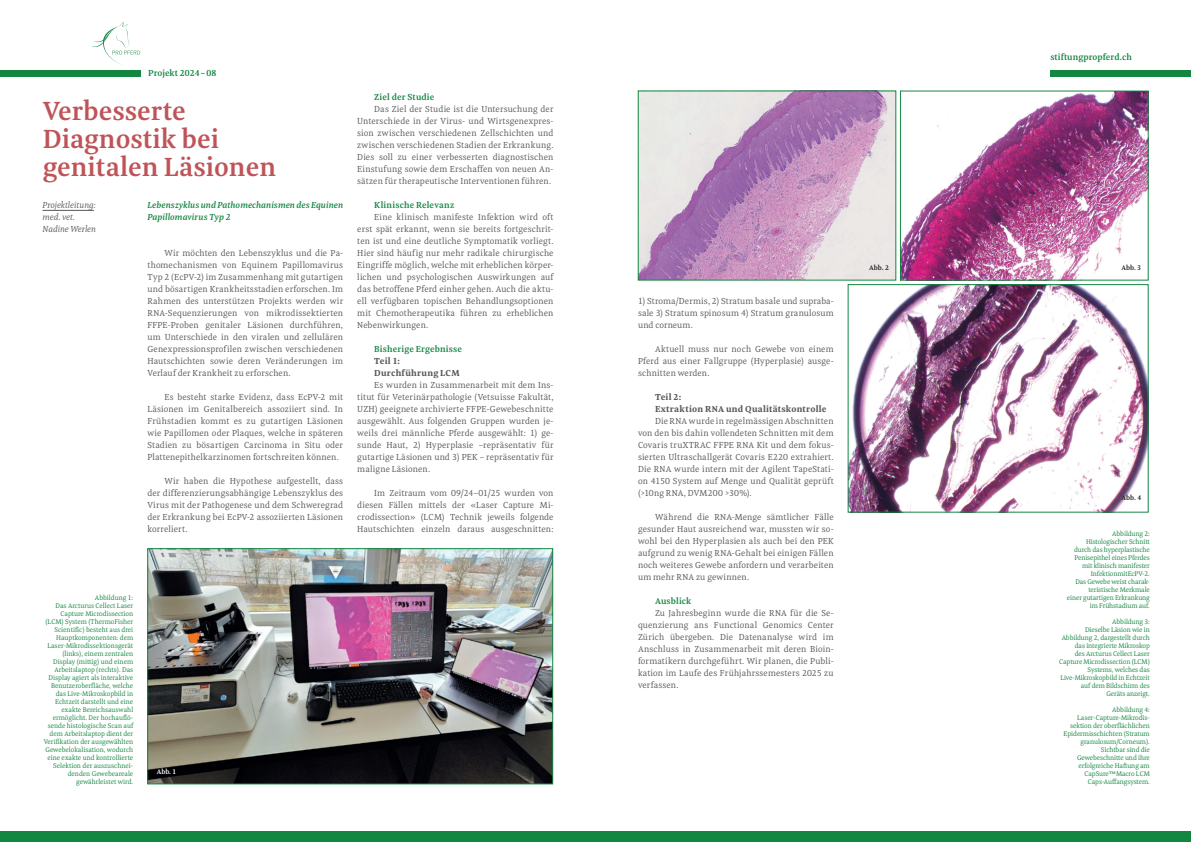
<style>
.page{position:relative;width:1191px;height:842px;background:#fff}
.page>*{position:absolute;margin:0;border:0;box-sizing:border-box;transform-origin:0 0}
.t1{font:600 27px/28px "Meret Pro";color:#bf5458}
.t2{font:9px/12px "Meret Pro";letter-spacing:.015em;color:#57585a;text-align:justify}
.t3{font:600 9px "Meret Pro";letter-spacing:.01em;color:#138641}
.t4{font:700 9px/12px "Meret Pro";letter-spacing:.025em;color:#57585a}
.t5{font:italic 600 9px/12px "Meret Pro";letter-spacing:.01em;color:#138641}
.t6{font:italic 9px/12px "Meret Pro";color:#57585a}
.t7{font:7px/8px "Meret Pro";letter-spacing:-.01em;color:#138641;text-align:right}
.t8{font:600 7px "Meret Pro";color:#231f20}
.t9{font:600 7px "Meret Pro";color:#fff}
</style>
<div class="page">
<div style="left:0;top:831px;width:1191px;height:11px;background:#138641"></div>
<img style="left:640px;top:93px;width:254px;height:185px">
<img style="left:902px;top:93px;width:244px;height:185px">
<img style="left:850px;top:286px;width:296px;height:224px">
<div style="left:848px;top:284px;width:300px;height:228px;border:1px solid #138641"></div>
<div style="left:0;top:70px;width:140px;height:6px;background:#138641"></div>
<img style="left:149px;top:550px;width:402px;height:232px">
<div style="left:147px;top:548px;width:406px;height:236px;border:1px solid #138641"></div>
<hr style="left:43px;top:210px;width:51px;height:1px;background:#57585a">
<svg style="left:91px;top:22px;width:49px;height:43px"></svg>
<div style="left:1050px;top:70px;width:141px;height:6px;background:#138641"></div>
<p class="t3" style="left:148px;top:67px;width:70px">Projekt 2024–08</p>
<h1 class="t1" style="left:43px;top:97px;width:235px">Verbesserte<br>Diagnostik bei genitalen Läsionen</h1>
<p class="t6" style="left:43px;top:199px;width:55px">Projektleitung: med. vet.<br>Nadine Werlen</p>
<p class="t5" style="left:147px;top:199px;width:197px">Lebenszyklus und Pathomechanismen des Equinen<br>Papillomavirus Typ 2</p>
<p class="t2" style="left:147px;top:247px;width:197px;text-indent:17px">Wir möchten den Lebenszyklus und die Pa&shy;thomechanismen von Equinem Papillomavirus Typ 2 (EcPV-2) im Zusammenhang mit gutartigen und bösartigen Krankheitsstadien erforschen. Im Rahmen des unterstützen Projekts werden wir RNA-Sequenzierungen von mikrodissektierten FFPE-Proben genitaler Läsionen durchführen, um Unterschiede in den viralen und zellulären Genexpressionsprofilen zwischen verschiedenen Hautschichten sowie deren Veränderungen im Verlauf der Krankheit zu erforschen.</p>
<p class="t2" style="left:147px;top:391px;width:197px;text-indent:17px">Es besteht starke Evidenz, dass EcPV-2 mit Läsionen im Genitalbereich assoziiert sind. In Frühstadien kommt es zu gutartigen Läsionen wie Papillomen oder Plaques, welche in späteren Stadien zu bösartigen Carcinoma in Situ oder Plattenepithelkarzinomen fortschreiten können.</p>
<p class="t2" style="left:147px;top:475px;width:197px;text-indent:17px">Wir haben die Hypothese aufgestellt, dass der differenzierungsabhängige Lebenszyklus des Virus mit der Pathogenese und dem Schweregrad der Erkrankung bei EcPV-2 assoziierten Läsionen korreliert.</p>
<p class="t3" style="left:374px;top:91px;width:62px">Ziel der Studie</p>
<p class="t2" style="left:357px;top:103px;width:198px;text-indent:17px">Das Ziel der Studie ist die Untersuchung der Unterschiede in der Virus- und Wirtsgenexpres&shy;sion zwischen verschiedenen Zellschichten und zwischen verschiedenen Stadien der Erkrankung.<br>Dies soll zu einer verbesserten diagnostischen Einstufung sowie dem Erschaffen von neuen An&shy;sätzen für therapeutische Interventionen führen.</p>
<p class="t3" style="left:374px;top:199px;width:81px">Klinische Relevanz</p>
<p class="t2" style="left:357px;top:211px;width:198px;text-indent:17px">Eine klinisch manifeste Infektion wird oft erst spät erkannt, wenn sie bereits fortgeschrit&shy;ten ist und eine deutliche Symptomatik vorliegt.<br>Hier sind häufig nur mehr radikale chirurgische Eingriffe möglich, welche mit erheblichen körper&shy;lichen und psychologischen Auswirkungen auf das betroffene Pferd einher gehen. Auch die aktu&shy;ell verfügbaren topischen Behandlungsoptionen mit Chemotherapeutika führen zu erheblichen Nebenwirkungen.</p>
<p class="t3" style="left:374px;top:343px;width:89px">Bisherige Ergebnisse</p>
<p class="t4" style="left:374px;top:355px;width:87px">Teil 1:<br>Durchführung LCM</p>
<p class="t2" style="left:357px;top:379px;width:198px;text-indent:17px">Es wurden in Zusammenarbeit mit dem Ins&shy;titut für Veterinärpathologie (Vetsuisse Fakultät, UZH) geeignete archivierte FFPE-Gewebeschnitte ausgewählt. Aus folgenden Gruppen wurden je&shy;weils drei männliche Pferde ausgewählt: 1) ge&shy;sunde Haut, 2) Hyperplasie –repräsentativ für gutartige Läsionen und 3) PEK – repräsentativ für maligne Läsionen.</p>
<p class="t2" style="left:357px;top:487px;width:198px;text-indent:17px">Im Zeitraum vom 09/24–01/25 wurden von diesen Fällen mittels der «Laser Capture Mi&shy;crodissection» (LCM) Technik jeweils folgende Hautschichten einzeln daraus ausgeschnitten:</p>
<p class="t7" style="left:44px;top:594px;width:91px">Abbildung 1:<br>Das Arcturus Cellect Laser<br>Capture Microdissection (LCM) System (ThermoFisher<br>Scientific) besteht aus drei<br>Hauptkomponenten: dem<br>Laser-Mikrodissektionsgerät (links), einem zentralen<br>Display (mittig) und einem<br>Arbeitslaptop (rechts). Das<br>Display agiert als interaktive<br>Benutzeroberfläche, welche das Live-Mikroskopbild in<br>Echtzeit darstellt und eine exakte Bereichsauswahl ermöglicht. Der hochauflö&shy;sende histologische Scan auf dem Arbeitslaptop dient der<br>Verifikation der ausgewählten<br>Gewebelokalisation, wodurch eine exakte und kontrollierte<br>Selektion der auszuschnei&shy;denden Gewebeareale gewährleistet wird.</p>
<p class="t9" style="left:157px;top:766px;width:21px">Abb. 1</p>
<p class="t3" style="left:1050px;top:51px;width:83px">stiftungpropferd.ch</p>
<p class="t2" style="left:638px;top:295px;width:197px">1) Stroma/Dermis, 2) Stratum basale und supraba&shy;sale 3) Stratum spinosum 4) Stratum granulosum und corneum.</p>
<p class="t2" style="left:638px;top:343px;width:197px;text-indent:17px">Aktuell muss nur noch Gewebe von einem Pferd aus einer Fallgruppe (Hyperplasie) ausge&shy;schnitten werden.</p>
<p class="t4" style="left:655px;top:391px;width:173px">Teil 2:<br>Extraktion RNA und Qualitätskontrolle</p>
<p class="t2" style="left:638px;top:415px;width:197px;text-indent:17px">Die RNA wurde in regelmässigen Abschnitten von den bis dahin vollendeten Schnitten mit dem Covaris truXTRAC FFPE RNA Kit und dem fokus&shy;sierten Ultraschallgerät Covaris E220 extrahiert.<br>Die RNA wurde intern mit der Agilent TapeStati&shy;on 4150 System auf Menge und Qualität geprüft (&gt;10ng RNA, DVM200 &gt;30%).</p>
<p class="t2" style="left:638px;top:511px;width:197px;text-indent:17px">Während die RNA-Menge sämtlicher Fälle gesunder Haut ausreichend war, mussten wir so&shy;wohl bei den Hyperplasien als auch bei den PEK aufgrund zu wenig RNA-Gehalt bei einigen Fällen noch weiteres Gewebe anfordern und verarbeiten um mehr RNA zu gewinnen.</p>
<p class="t3" style="left:655px;top:595px;width:38px">Ausblick</p>
<p class="t2" style="left:638px;top:607px;width:197px;text-indent:17px">Zu Jahresbeginn wurde die RNA für die Se&shy;quenzierung ans Functional Genomics Center Zürich übergeben. Die Datenanalyse wird im Anschluss in Zusammenarbeit mit deren Bioin&shy;formatikern durchgeführt. Wir planen, die Publi&shy;kation im Laufe des Frühjahrssemesters 2025 zu verfassen.</p>
<p class="t8" style="left:869px;top:262px;width:21px">Abb. 2</p>
<p class="t8" style="left:1121px;top:262px;width:21px">Abb. 3</p>
<p class="t8" style="left:1121px;top:493px;width:21px">Abb. 4</p>
<p class="t7" style="left:1067px;top:530px;width:84px">Abbildung 2:<br>Histologischer Schnitt<br>durch das hyperplastische<br>Penisepithel eines Pferdes mit klinisch manifester<br>InfektionmitEcPV-2.<br>Das Gewebe weist charak‑ teristische Merkmale<br>einer gutartigen Erkrankung im Frühstadium auf.</p>
<p class="t7" style="left:1059px;top:618px;width:92px">Abbildung 3:<br>Dieselbe Läsion wie in<br>Abbildung 2, dargestellt durch das integrierte Mikroskop<br>des Arcturus Cellect Laser<br>Capture Microdissection (LCM)<br>Systems, welches das<br>Live-Mikroskopbild in Echtzeit auf dem Bildschirm des<br>Geräts anzeigt.</p>
<p class="t7" style="left:1063px;top:706px;width:88px">Abbildung 4:<br>Laser-Capture-Mikrodis‑ sektion der oberflächlichen<br>Epidermisschichten (Stratum granulosum/Corneum).<br>Sichtbar sind die<br>Gewebeschnitte und ihre erfolgreiche Haftung am<br>CapSure™Macro LCM<br>Caps-Auffangsystem.</p>
</div>
